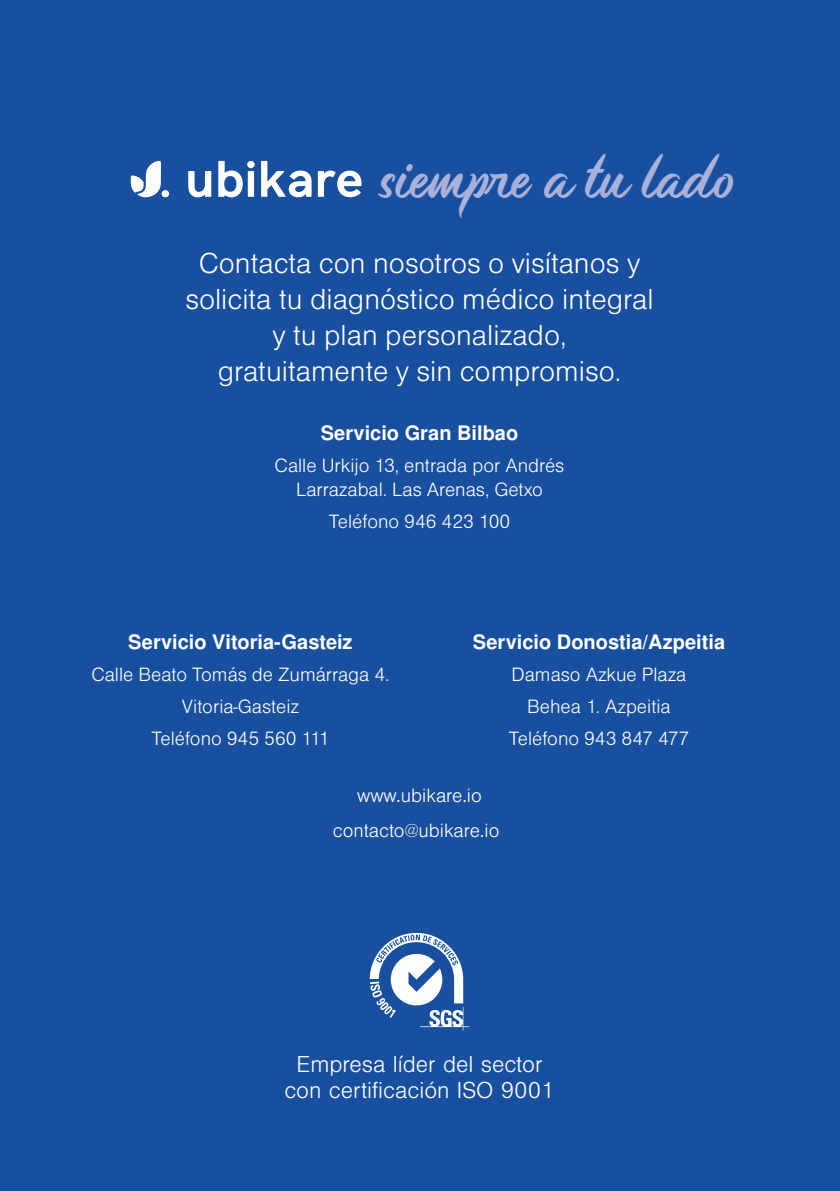
<style>
.page{position:relative;width:840px;height:1191px;background:#fff}
.page>*{position:absolute;margin:0;border:0;box-sizing:border-box;transform-origin:0 0}
.t1{font:49px "Monopola Script";color:#a9b1db}
.t2{font:30px/36px "Nimbus Sans DOT Ligh";color:#fff;text-align:center}
.t3{font:300 24px/26px "Nimbus San";color:#fff;text-align:center}
.t4{font:20px/32px "Nimbus Sans DOT Ligh";color:#fff;text-align:center}
.t5{font:700 20px "Nimbus San L";color:#fff}
.t6{font:300 20px/35.4px "Nimbus San";color:#fff;text-align:center}
</style>
<div class="page">
<div style="left:0;top:0;width:839px;height:1191px;background:#184f9e"></div>
<svg style="left:369px;top:933px;width:100px;height:97px"></svg>
<svg style="left:188px;top:171px;width:23px;height:26px"></svg>
<svg style="left:218px;top:161px;width:24px;height:36px"></svg>
<div style="left:248px;top:171px;width:6px;height:26px;background:#fff"></div>
<svg style="left:261px;top:161px;width:50px;height:36px"></svg>
<svg style="left:317px;top:170px;width:44px;height:27px"></svg>
<div style="left:247px;top:161px;width:7px;height:7px;background:#fff;border-radius:50%"></div>
<div style="left:161px;top:190px;width:8px;height:7px;background:#fff;border-radius:50%"></div>
<svg style="left:130px;top:161px;width:31px;height:37px"></svg>
<h1 class="t1" style="left:380px;top:143px;width:356px">siempre a tu lado</h1>
<h2 class="t2" style="left:185px;top:245px;width:469px">Contacta con nosotros o visítanos y solicita tu diagnóstico médico integral y tu plan personalizado, gratuitamente y sin compromiso.</h2>
<p class="t5" style="left:320px;top:418px;width:199px">Servicio Gran Bilbao</p>
<p class="t4" style="left:274px;top:453px;width:291px;line-height:24px">Calle Urkijo 13, entrada por Andrés<br>Larrazabal. Las Arenas, Getxo</p>
<p class="t4" style="left:328px;top:505px;width:183px">Teléfono 946 423 100</p>
<p class="t5" style="left:128px;top:627px;width:226px">Servicio Vitoria-Gasteiz</p>
<p class="t4" style="left:91px;top:658px;width:299px">Calle Beato Tomás de Zumárraga 4.<br>Vitoria-Gasteiz<br>Teléfono 945 560 111</p>
<p class="t5" style="left:472px;top:627px;width:254px">Servicio Donostia/Azpeitia</p>
<p class="t4" style="left:508px;top:658px;width:182px">Damaso Azkue Plaza<br>Behea 1. Azpeitia<br>Teléfono 943 847 477</p>
<p class="t6" style="left:332px;top:778px;width:168px">www.ubikare.io contacto@ubikare.io</p>
<p class="t3" style="left:284px;top:1051px;width:271px">Empresa líder del sector con certificación ISO 9001</p>
</div>
